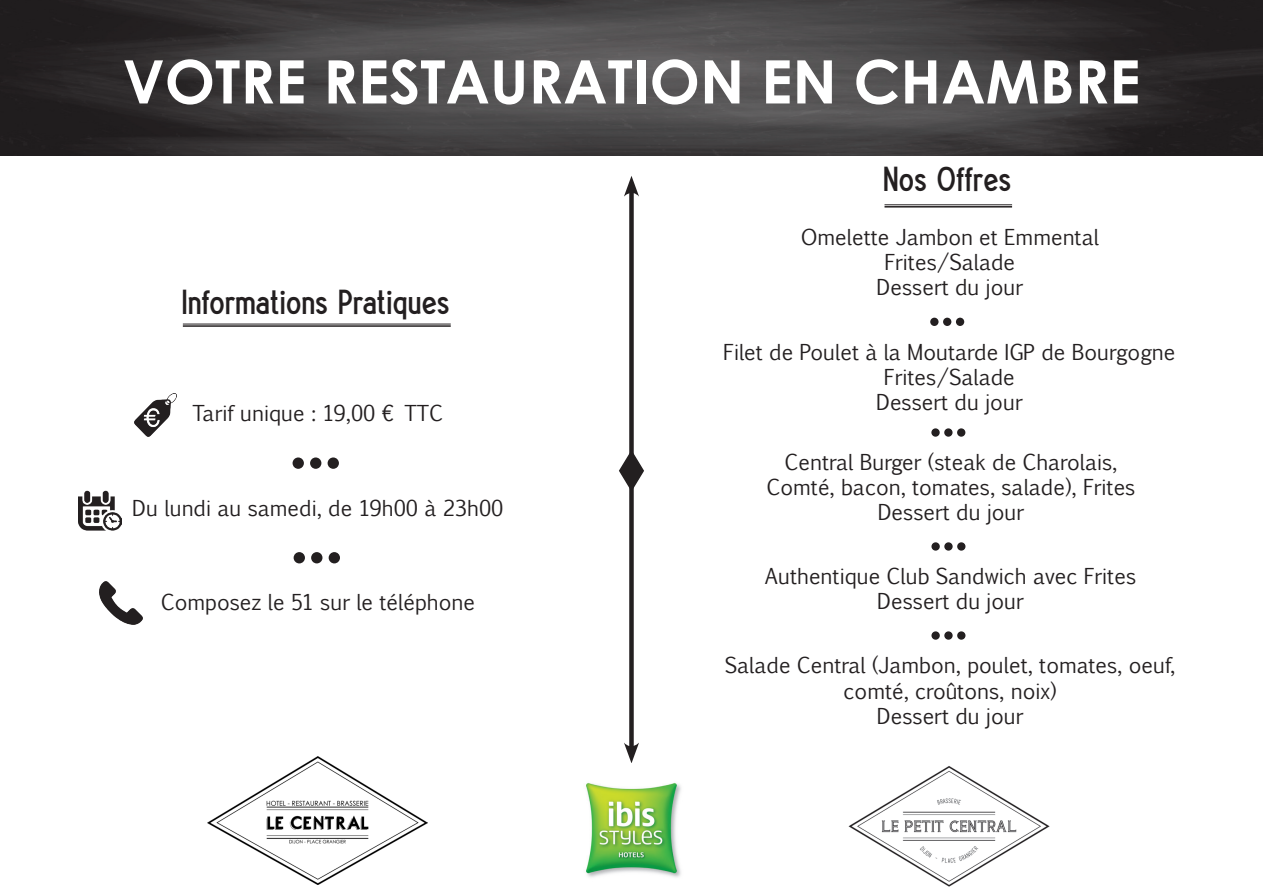
<style>
.page{position:relative;width:1263px;height:893px;background:#fff}
.page>*{position:absolute;margin:0;border:0;box-sizing:border-box;transform-origin:0 0}
.t1{font:700 60px "Century Gothic";color:#fff}
.t2{font:900 30px "Vintage Avalanche";color:#231f20}
.t3{font:21px "Euphemia CAS";color:#231f20}
</style>
<div class="page">
<img style="left:0;top:0;width:1263px;height:155px">
<div style="left:293px;top:457px;width:11px;height:12px;background:#231f20;border-radius:50%"></div>
<div style="left:294px;top:552px;width:11px;height:11px;background:#231f20;border-radius:50%"></div>
<div style="left:310px;top:457px;width:11px;height:12px;background:#231f20;border-radius:50%"></div>
<div style="left:311px;top:552px;width:11px;height:11px;background:#231f20;border-radius:50%"></div>
<div style="left:328px;top:457px;width:11px;height:12px;background:#231f20;border-radius:50%"></div>
<div style="left:329px;top:552px;width:11px;height:11px;background:#231f20;border-radius:50%"></div>
<div style="left:629px;top:188px;width:5px;height:563px;background:#231f20"></div>
<svg style="left:624px;top:176px;width:15px;height:21px"></svg>
<svg style="left:624px;top:742px;width:15px;height:21px"></svg>
<svg style="left:619px;top:449px;width:25px;height:44px"></svg>
<hr style="left:183px;top:324px;width:268px;height:1px;background:#231f20">
<hr style="left:183px;top:325px;width:268px;height:2px;background:#231f20">
<hr style="left:884px;top:205px;width:128px;height:1px;background:#231f20">
<hr style="left:884px;top:206px;width:128px;height:2px;background:#231f20">
<img style="left:100px;top:581px;width:42px;height:43px">
<img style="left:134px;top:394px;width:42px;height:42px">
<img style="left:79px;top:490px;width:42px;height:41px">
<img style="left:586px;top:783px;width:95px;height:95px">
<img style="left:208px;top:757px;width:220px;height:127px">
<img style="left:848px;top:766px;width:201px;height:121px">
<div style="left:930px;top:318px;width:8px;height:8px;background:#231f20;border-radius:50%"></div>
<div style="left:931px;top:428px;width:9px;height:9px;background:#231f20;border-radius:50%"></div>
<div style="left:931px;top:542px;width:9px;height:9px;background:#231f20;border-radius:50%"></div>
<div style="left:931px;top:631px;width:9px;height:9px;background:#231f20;border-radius:50%"></div>
<div style="left:943px;top:318px;width:8px;height:8px;background:#231f20;border-radius:50%"></div>
<div style="left:944px;top:428px;width:8px;height:9px;background:#231f20;border-radius:50%"></div>
<div style="left:944px;top:542px;width:9px;height:9px;background:#231f20;border-radius:50%"></div>
<div style="left:944px;top:631px;width:9px;height:9px;background:#231f20;border-radius:50%"></div>
<div style="left:956px;top:318px;width:8px;height:8px;background:#231f20;border-radius:50%"></div>
<div style="left:957px;top:428px;width:8px;height:9px;background:#231f20;border-radius:50%"></div>
<div style="left:957px;top:542px;width:8px;height:9px;background:#231f20;border-radius:50%"></div>
<div style="left:957px;top:631px;width:8px;height:9px;background:#231f20;border-radius:50%"></div>
<p class="t1" style="left:123px;top:36px;width:1019px">VOTRE RESTAURATION EN CHAMBRE</p>
<p class="t2" style="left:182px;top:286px;width:269px">Informations Pratiques</p>
<p class="t3" style="left:193px;top:398px;width:252px">Tarif unique : 19,00 € TTC</p>
<p class="t3" style="left:132px;top:493px;width:373px">Du lundi au samedi, de 19h00 à 23h00</p>
<p class="t3" style="left:161px;top:587px;width:316px">Composez le 51 sur le téléphone</p>
<p class="t2" style="left:883px;top:163px;width:130px">Nos Offres</p>
<p class="t3" style="left:801px;top:222px;width:300px">Omelette Jambon et Emmental</p>
<p class="t3" style="left:884px;top:247px;width:132px">Frites/Salade</p>
<p class="t3" style="left:876px;top:272px;width:148px">Dessert du jour</p>
<p class="t3" style="left:723px;top:337px;width:454px">Filet de Poulet à la Moutarde IGP de Bourgogne</p>
<p class="t3" style="left:884px;top:362px;width:132px">Frites/Salade</p>
<p class="t3" style="left:876px;top:387px;width:148px">Dessert du jour</p>
<p class="t3" style="left:784px;top:447px;width:334px">Central Burger (steak de Charolais,</p>
<p class="t3" style="left:766px;top:472px;width:370px">Comté, bacon, tomates, salade), Frites</p>
<p class="t3" style="left:878px;top:497px;width:148px">Dessert du jour</p>
<p class="t3" style="left:765px;top:561px;width:373px">Authentique Club Sandwich avec Frites</p>
<p class="t3" style="left:877px;top:586px;width:148px">Dessert du jour</p>
<p class="t3" style="left:725px;top:650px;width:452px">Salade Central (Jambon, poulet, tomates, oeuf,</p>
<p class="t3" style="left:843px;top:676px;width:215px">comté, croûtons, noix)</p>
<p class="t3" style="left:877px;top:701px;width:148px">Dessert du jour</p>
</div>
